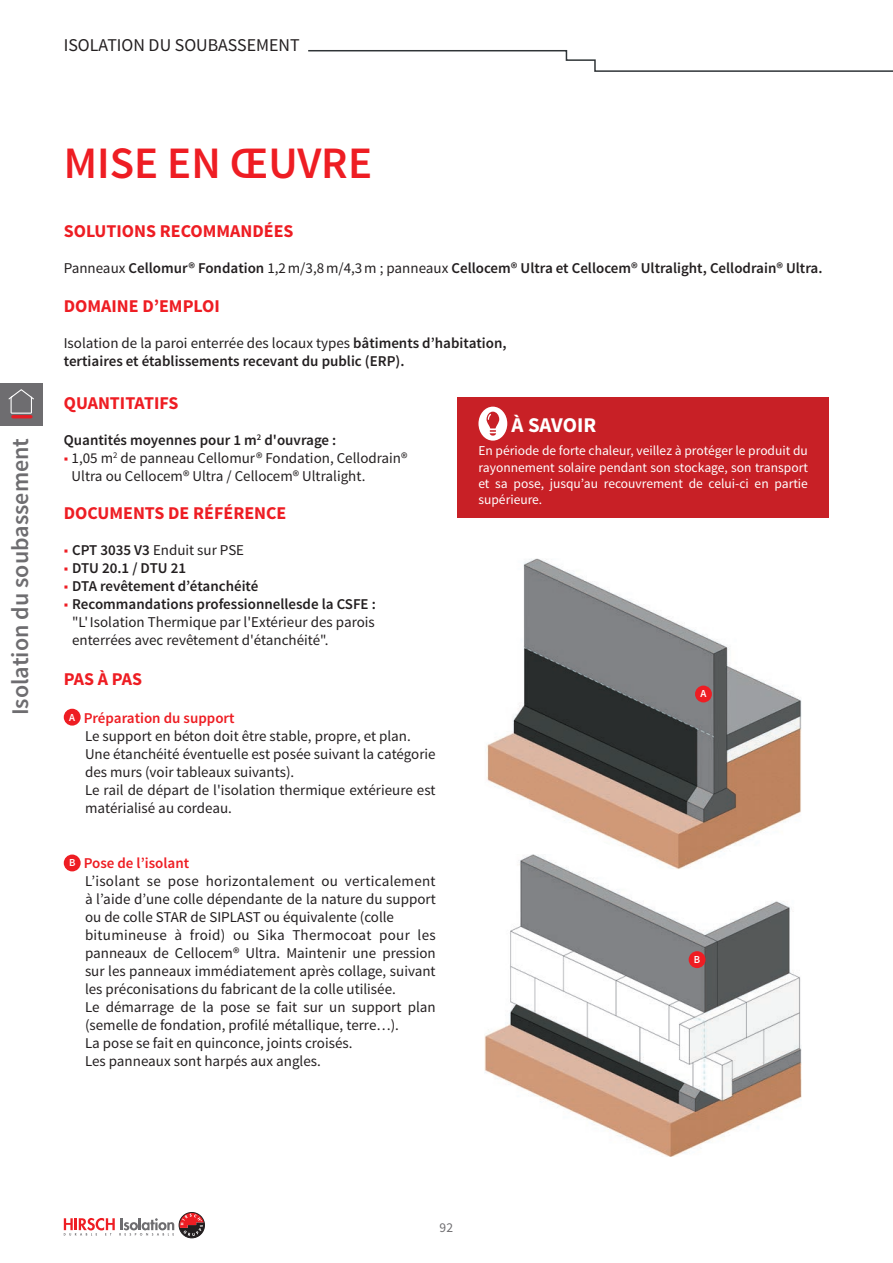
<style>
.page{position:relative;width:893px;height:1263px;background:#fff}
.page>*{position:absolute;margin:0;border:0;box-sizing:border-box;transform-origin:0 0}
.t1{font:600 45px "Source Sans Pro";color:#ee1d23}
.t2{font:600 24px "Source Sans Pro";color:#6e6d70}
.t3{font:700 21px "Source Sans Pro";color:#fff}
.t4{font:700 18px "Source Sans Pro";color:#ee1d23}
.t5{font:18px "Source Sans Pro";color:#231f20}
.t6{font:15px/18px "Source Sans Pro";color:#231f20}
.t7{font:600 15px/18px "Source Sans Pro";color:#231f20}
.t8{font:13.5px/16.2px "Source Sans Pro";color:#fff;text-align:justify}
.t9{font:13.5px "Source Sans Pro";color:#6e6d70}
.t10{font:600 10.65px "Source Sans Pro";color:#fff}
.s1{font-weight:400}
.s2{color:#ee1d23}
.s3{font-weight:600}
.s4{font-weight:400;color:#ee1d23}
.s5{font-weight:600;font-size:10.65px;color:#fff}
.s6{font-weight:600;color:#ee1d23}
</style>
<div class="page">
<svg style="left:64px;top:1212px;width:141px;height:26px"></svg>
<img style="left:484px;top:870px;width:318px;height:286px">
<div style="left:64px;top:709px;width:17px;height:17px;background:#ee1d23;border-radius:50%"></div>
<div style="left:64px;top:855px;width:17px;height:16px;background:#ee1d23;border-radius:50%"></div>
<img style="left:486px;top:558px;width:316px;height:312px">
<div style="left:695px;top:686px;width:17px;height:16px;background:#ee1d23;border-radius:50%"></div>
<div style="left:689px;top:951px;width:16px;height:17px;background:#ee1d23;border-radius:50%"></div>
<div style="left:457px;top:398px;width:372px;height:120px;background:#c82026"></div>
<svg style="left:478px;top:407px;width:29px;height:34px"></svg>
<div style="left:0;top:383px;width:43px;height:42px;background:#6e6d70"></div>
<svg style="left:9px;top:389px;width:25px;height:25px"></svg>
<hr style="left:13px;top:415px;width:18px;height:3px;background:#e41e25">
<svg style="left:308px;top:50px;width:585px;height:22px"></svg>
<p class="t5" style="left:64px;top:36px;width:237px">ISOLATION DU SOUBASSEMENT</p>
<h2 class="t2" style="left:9px;top:715px;width:279px;rotate:-90deg">Isolation du soubassement</h2>
<h1 class="t1" style="left:64px;top:142px;width:310px">MISE EN ŒUVRE</h1>
<p class="t4" style="left:64px;top:222px;width:231px">SOLUTIONS RECOMMANDÉES</p>
<p class="t7" style="left:64px;top:259px;width:760px"><span class="s1">Panneaux</span> Cellomur® Fondation <span class="s1">1,2 m/3,8 m/4,3 m ; panneaux</span> Cellocem® Ultra et Cellocem® Ultralight, Cellodrain® Ultra.</p>
<p class="t4" style="left:64px;top:298px;width:158px">DOMAINE D’EMPLOI</p>
<p class="t7" style="left:64px;top:335px;width:444px"><span class="s1">Isolation de la paroi enterrée des locaux types</span> bâtiments d’habitation, tertiaires et établissements recevant du public (ERP).</p>
<p class="t4" style="left:64px;top:394px;width:116px">QUANTITATIFS</p>
<p class="t7" style="left:64px;top:432px;width:274px">Quantités moyennes pour 1 m<sup>2</sup> d'ouvrage :</p>
<p class="t6" style="left:72px;top:450px;width:337px;text-indent:-8px"><span class="s2">■</span> 1,05 m<sup>2</sup> de panneau Cellomur® Fondation, Cellodrain®<br>Ultra ou Cellocem® Ultra / Cellocem® Ultralight.</p>
<p class="t4" style="left:64px;top:504px;width:224px">DOCUMENTS DE RÉFÉRENCE</p>
<p class="t6" style="left:64px;top:542px;width:182px"><span class="s2">■</span> <span class="s3">CPT 3035 V3</span> Enduit sur PSE</p>
<p class="t7" style="left:64px;top:560px;width:124px"><span class="s4">■</span> DTU 20.1 / DTU 21</p>
<p class="t7" style="left:64px;top:578px;width:196px"><span class="s4">■</span> DTA revêtement d’étanchéité</p>
<p class="t6" style="left:72px;top:596px;width:305px;text-align:justify;text-indent:-8px"><span class="s2">■</span> <span class="s3">Recommandations professionnellesde la CSFE : </span>"L' Isolation Thermique par l'Extérieur des parois enterrées avec revêtement d'étanchéité".</p>
<p class="t4" style="left:64px;top:670px;width:80px">PAS À PAS</p>
<p class="t6" style="left:85px;top:709px;width:352px;text-indent:-16px"><span class="s5">A</span> <span class="s6">Préparation du support<br></span>Le support en béton doit être stable, propre, et plan.<br>Une étanchéité éventuelle est posée suivant la catégorie des murs (voir tableaux suivants).<br>Le rail de départ de l'isolation thermique extérieure est matérialisé au cordeau.</p>
<h3 class="t3" style="left:512px;top:414px;width:86px">À SAVOIR</h3>
<p class="t8" style="left:478px;top:443px;width:331px">En période de forte chaleur, veillez à protéger le produit du rayonnement solaire pendant son stockage, son transport et sa pose, jusqu’au recouvrement de celui-ci en partie supérieure.</p>
<p class="t10" style="left:700px;top:689px;width:7px">A</p>
<p class="t6" style="left:85px;top:855px;width:352px;text-indent:-16px"><span class="s5">B</span> <span class="s6">Pose de l’isolant<br></span>L’isolant se pose horizontalement ou verticalement à l’aide d’une colle dépendante de la nature du support ou de colle STAR de SIPLAST ou équivalente (colle bitumineuse à froid) ou Sika Thermocoat pour les panneaux de Cellocem® Ultra. Maintenir une pression sur les panneaux immédiatement après collage, suivant les préconisations du fabricant de la colle utilisée.<br>Le démarrage de la pose se fait sur un support plan (semelle de fondation, profilé métallique, terre…).<br>La pose se fait en quinconce, joints croisés.<br>Les panneaux sont harpés aux angles.</p>
<p class="t10" style="left:694px;top:954px;width:8px">B</p>
<p class="t9" style="left:440px;top:1221px;width:15px">92</p>
</div>
